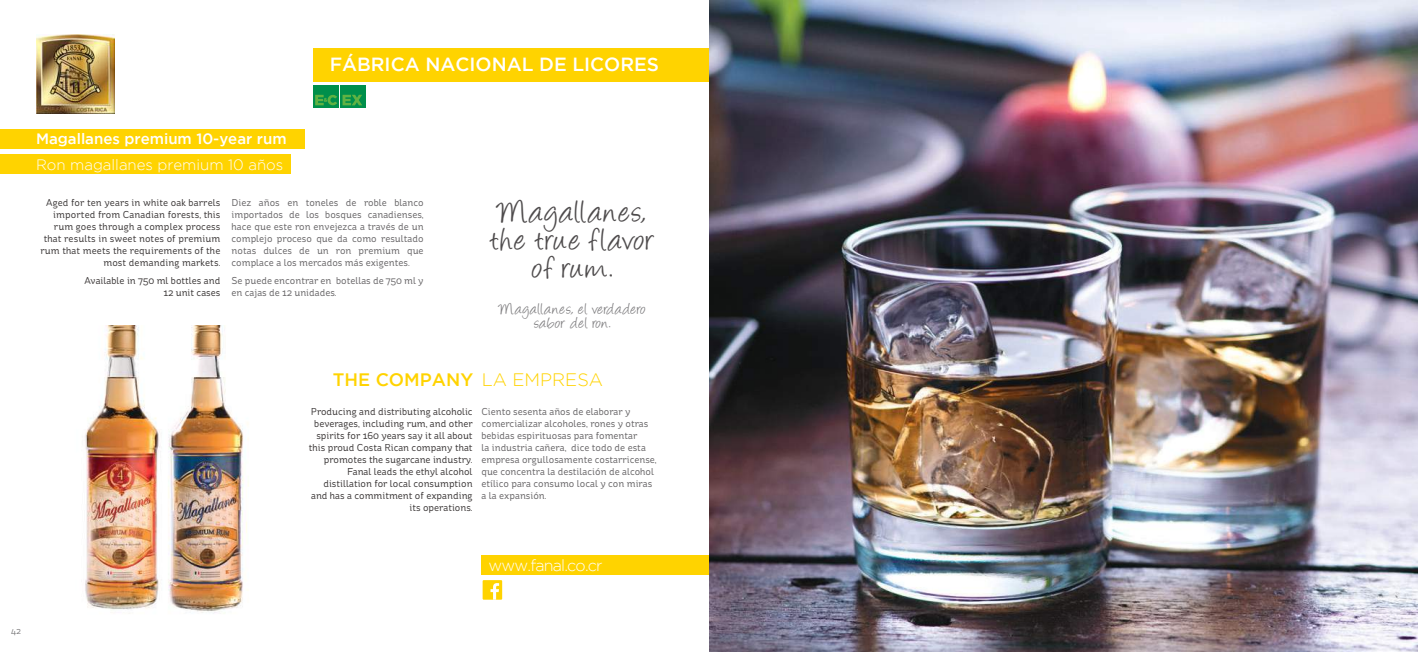
<style>
.page{position:relative;width:1418px;height:652px;background:#fff}
.page>*{position:absolute;margin:0;border:0;box-sizing:border-box;transform-origin:0 0}
.t1{font:36px/28px "Angelina";letter-spacing:.055em;color:#4e4b4c;text-align:center}
.t2{font:500 19px "Gotham";color:#fff}
.t3{font:18px/14px "Angelina";letter-spacing:.05em;color:#7d7c7e;text-align:center}
.t4{font:500 18px "Gotham";color:#ffd300}
.t5{font:300 16px "Gotham";letter-spacing:-.05em;color:#fff}
.t6{font:500 15px "Gotham";color:#fff}
.t7{font:300 15px "Gotham";color:#fff}
.t8{font:10px/12px "St Ryde";color:#656365}
.t9{font:10px/12px "St Ryde";color:#393535;text-align:right}
.t10{font:9px "St Ryde";color:#7d7c7e}
.s1{font-weight:300}
</style>
<div class="page">
<div style="left:0;top:130px;width:304px;height:19px;background:#ffd300"></div>
<div style="left:0;top:155px;width:291px;height:19px;background:#ffd300"></div>
<img style="left:85px;top:326px;width:164px;height:288px">
<div style="left:481px;top:556px;width:228px;height:19px;background:#ffd300"></div>
<img style="left:36px;top:34px;width:78px;height:79px">
<div style="left:482px;top:580px;width:20px;height:20px;background:#ffd300"></div>
<svg style="left:490px;top:583px;width:9px;height:17px"></svg>
<div style="left:313px;top:48px;width:396px;height:34px;background:#ffd300"></div>
<img style="left:709px;top:0;width:708px;height:652px">
<div style="left:313px;top:86px;width:25px;height:22px;background:#008f4b"></div>
<div style="left:340px;top:86px;width:25px;height:22px;background:#008f4b"></div>
<svg style="left:315px;top:95px;width:47px;height:10px"></svg>
<h2 class="t2" style="left:330px;top:54px;width:331px">FÁBRICA NACIONAL DE LICORES</h2>
<h3 class="t6" style="left:36px;top:130px;width:252px">Magallanes premium 10-year rum</h3>
<h3 class="t7" style="left:36px;top:157px;width:249px">Ron magallanes premium 10 años</h3>
<p class="t9" style="left:40px;top:196px;width:181px">Aged for ten years in white oak barrels imported from Canadian forests, this rum goes through a complex process that results in sweet notes of premium rum that meets the requirements of the most demanding markets.</p>
<p class="t9" style="left:85px;top:274px;width:137px">Available in 750 ml bottles and<br>12 unit cases</p>
<p class="t8" style="left:231px;top:197px;width:194px;text-align:justify">Diez años en toneles de roble blanco importados de los bosques canadienses, hace que este ron envejezca a través de un complejo proceso que da como resultado notas dulces de un ron premium que complace a los mercados más exigentes.</p>
<p class="t8" style="left:231px;top:275px;width:193px">Se puede encontrar en botellas de 750 ml y en cajas de 12 unidades.</p>
<h1 class="t1" style="left:490px;top:202px;width:167px">Magallanes, the true flavor of rum.</h1>
<h3 class="t3" style="left:499px;top:304px;width:148px">Magallanes, el verdadero sabor del ron.</h3>
<h3 class="t4" style="left:333px;top:370px;width:272px">THE COMPANY <span class="s1">LA EMPRESA</span></h3>
<p class="t9" style="left:309px;top:405px;width:165px">Producing and distributing alcoholic beverages, including rum, and other spirits for 160 years say it all about this proud Costa Rican company that promotes the sugarcane industry.<br>Fanal leads the ethyl alcohol distillation for local consumption and has a commitment of expanding its operations.</p>
<p class="t8" style="left:481px;top:405px;width:177px">Ciento sesenta años de elaborar y comercializar alcoholes, rones y otras bebidas espirituosas para fomentar<br>la industria cañera, dice todo de esta empresa orgullosamente costarricense, que concentra la destilación de alcohol etílico para consumo local y con miras a la expansión.</p>
<h3 class="t5" style="left:488px;top:557px;width:116px">www.fanal.co.cr</h3>
<p class="t10" style="left:11px;top:625px;width:11px">42</p>
</div>
